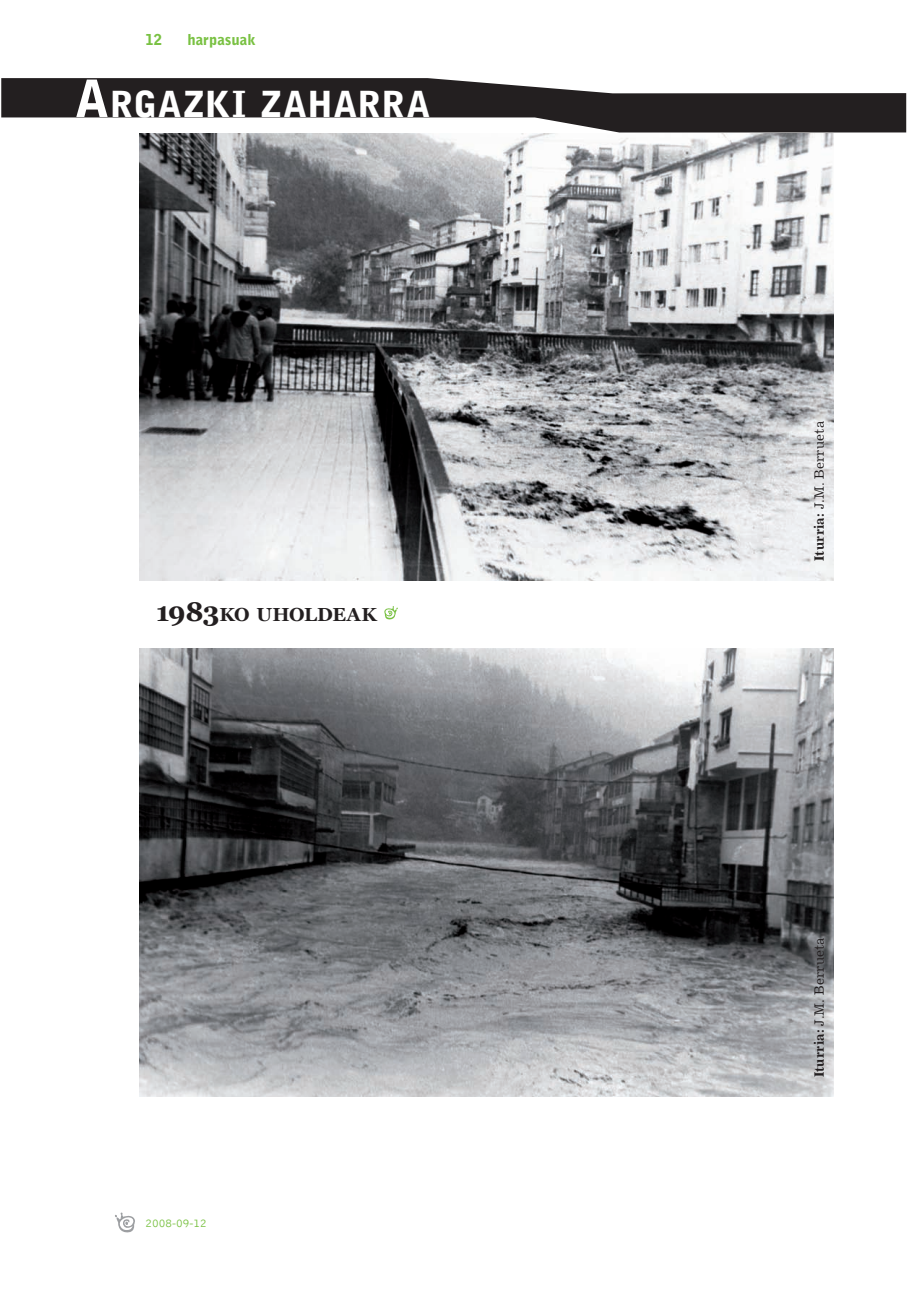
<style>
.page{position:relative;width:919px;height:1289px;background:#fff}
.page>*{position:absolute;margin:0;border:0;box-sizing:border-box;transform-origin:0 0}
.t1{font:900 35.7px "Bell Gothic Std";letter-spacing:.015em;color:#fff}
.t2{font:700 18.9px "Georgia";letter-spacing:-.01em;color:#231f20}
.t3{font:900 15px "Bell Gothic Std";color:#79c142}
.t4{font:13.5px "Excelsior LT";letter-spacing:.02em;color:#231f20}
.t5{font:300 12px "Bell Gothic";color:#79c142}
.s1{font-size:51px}
.s2{font-size:27px}
.s3{font-weight:700}
</style>
<div class="page">
<svg style="left:115px;top:1212px;width:20px;height:21px"></svg>
<img style="left:140px;top:133px;width:693px;height:447px">
<img style="left:140px;top:648px;width:693px;height:448px">
<svg style="left:1px;top:78px;width:905px;height:54px;fill:#231f20"></svg>
<svg style="left:384px;top:606px;width:14px;height:14px"></svg>
<p class="t3" style="left:145px;top:30px;width:18px">12</p>
<p class="t3" style="left:187px;top:30px;width:70px">harpasuak</p>
<h1 class="t1" style="left:75px;top:83px;width:357px"><span class="s1">A</span>RGAZKI ZAHARRA</h1>
<h2 class="t2" style="left:156px;top:604px;width:222px"><span class="s2">1983</span>KO UHOLDEAK</h2>
<p class="t5" style="left:145px;top:1216px;width:63px">2008-09-12</p>
<p class="t4" style="left:811px;top:561px;width:142px;rotate:-90deg"><span class="s3">Iturria:</span> J.M. Berrueta</p>
<p class="t4" style="left:811px;top:1077px;width:142px;rotate:-90deg"><span class="s3">Iturria:</span> J.M. Berrueta</p>
</div>
